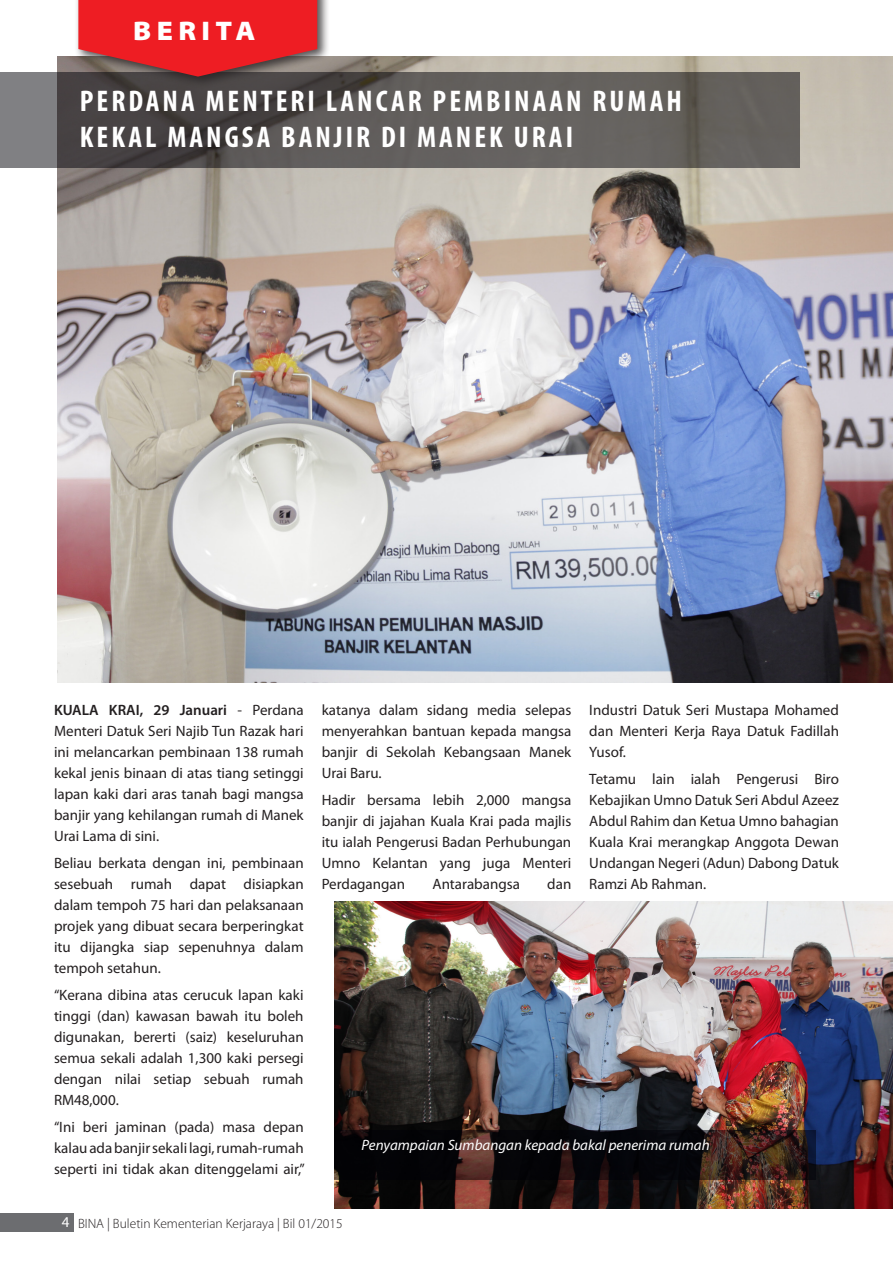
<style>
.page{position:relative;width:893px;height:1263px;background:#fff}
.page>*{position:absolute;margin:0;border:0;box-sizing:border-box;transform-origin:0 0}
.t1{font:700 condensed 30px/36px "Myriad Pro";letter-spacing:.1em;color:#fff}
.t2{font:900 semi-expanded 27px "Myriad Pro";letter-spacing:.2em;color:#fff}
.t3{font:15px/21px "Myriad Pro";color:#231f20;text-align:justify}
.t4{font:italic 15px "Myriad Pro";color:#fff}
.t5{font:300 13.5px "Myriad Pro";color:#231f20}
.s1{font-weight:600}
.s2{font-weight:400;font-size:15px;color:#fff}
</style>
<div class="page">
<div style="left:0;top:1214px;width:74px;height:18px;background:#6c6d70"></div>
<img style="left:57px;top:56px;width:836px;height:627px">
<img style="left:334px;top:901px;width:559px;height:308px">
<svg style="left:0;top:72px;width:799px;height:96px;background:#5d5958"></svg>
<div style="left:75px;top:0;width:255px;height:89px;background:#231f20;opacity:.75"></div>
<svg style="left:78px;top:0;width:239px;height:77px;background:#d4292d"></svg>
<svg style="left:334px;top:1130px;width:481px;height:49px;background:#180f10"></svg>
<p class="t2" style="left:133px;top:16px;width:124px">BERITA</p>
<p class="t1" style="left:80px;top:83px;width:603px">PERDANA MENTERI LANCAR PEMBINAAN RUMAH<br>KEKAL MANGSA BANJIR DI MANEK URAI</p>
<p class="t3" style="left:54px;top:700px;width:251px"><span class="s1">KUALA KRAI, 29 Januari</span> - Perdana Menteri Datuk Seri Najib Tun Razak hari ini melancarkan pembinaan 138 rumah kekal jenis binaan di atas tiang setinggi lapan kaki dari aras tanah bagi mangsa banjir yang kehilangan rumah di Manek Urai Lama di sini.</p>
<p class="t3" style="left:54px;top:853px;width:251px">Beliau berkata dengan ini, pembinaan sesebuah rumah dapat disiapkan dalam tempoh 75 hari dan pelaksanaan projek yang dibuat secara berperingkat itu dijangka siap sepenuhnya dalam tempoh setahun.</p>
<p class="t3" style="left:54px;top:985px;width:251px">“Kerana dibina atas cerucuk lapan kaki tinggi (dan) kawasan bawah itu boleh digunakan, bererti (saiz) keseluruhan semua sekali adalah 1,300 kaki persegi dengan nilai setiap sebuah rumah RM48,000.</p>
<p class="t3" style="left:54px;top:1117px;width:252px">“Ini beri jaminan (pada) masa depan kalau ada banjir sekali lagi, rumah-rumah seperti ini tidak akan ditenggelami air,”</p>
<p class="t3" style="left:322px;top:700px;width:251px">katanya dalam sidang media selepas menyerahkan bantuan kepada mangsa banjir di Sekolah Kebangsaan Manek Urai Baru.</p>
<p class="t3" style="left:322px;top:790px;width:251px">Hadir bersama lebih 2,000 mangsa banjir di jajahan Kuala Krai pada majlis itu ialah Pengerusi Badan Perhubungan Umno Kelantan yang juga Menteri Perdagangan</p>
<p class="t3" style="left:433px;top:874px;width:89px">Antarabangsa</p>
<p class="t3" style="left:547px;top:874px;width:26px">dan</p>
<p class="t3" style="left:589px;top:700px;width:251px">Industri Datuk Seri Mustapa Mohamed dan Menteri Kerja Raya Datuk Fadillah Yusof.</p>
<p class="t3" style="left:589px;top:769px;width:251px">Tetamu lain ialah Pengerusi Biro Kebajikan Umno Datuk Seri Abdul Azeez Abdul Rahim dan Ketua Umno bahagian Kuala Krai merangkap Anggota Dewan Undangan Negeri (Adun) Dabong Datuk Ramzi Ab Rahman.</p>
<p class="t4" style="left:362px;top:1136px;width:350px">Penyampaian Sumbangan kepada bakal penerima rumah</p>
<p class="t5" style="left:62px;top:1216px;width:282px"><span class="s2">4</span> BINA | Buletin Kementerian Kerjaraya | Bil 01/2015</p>
</div>
